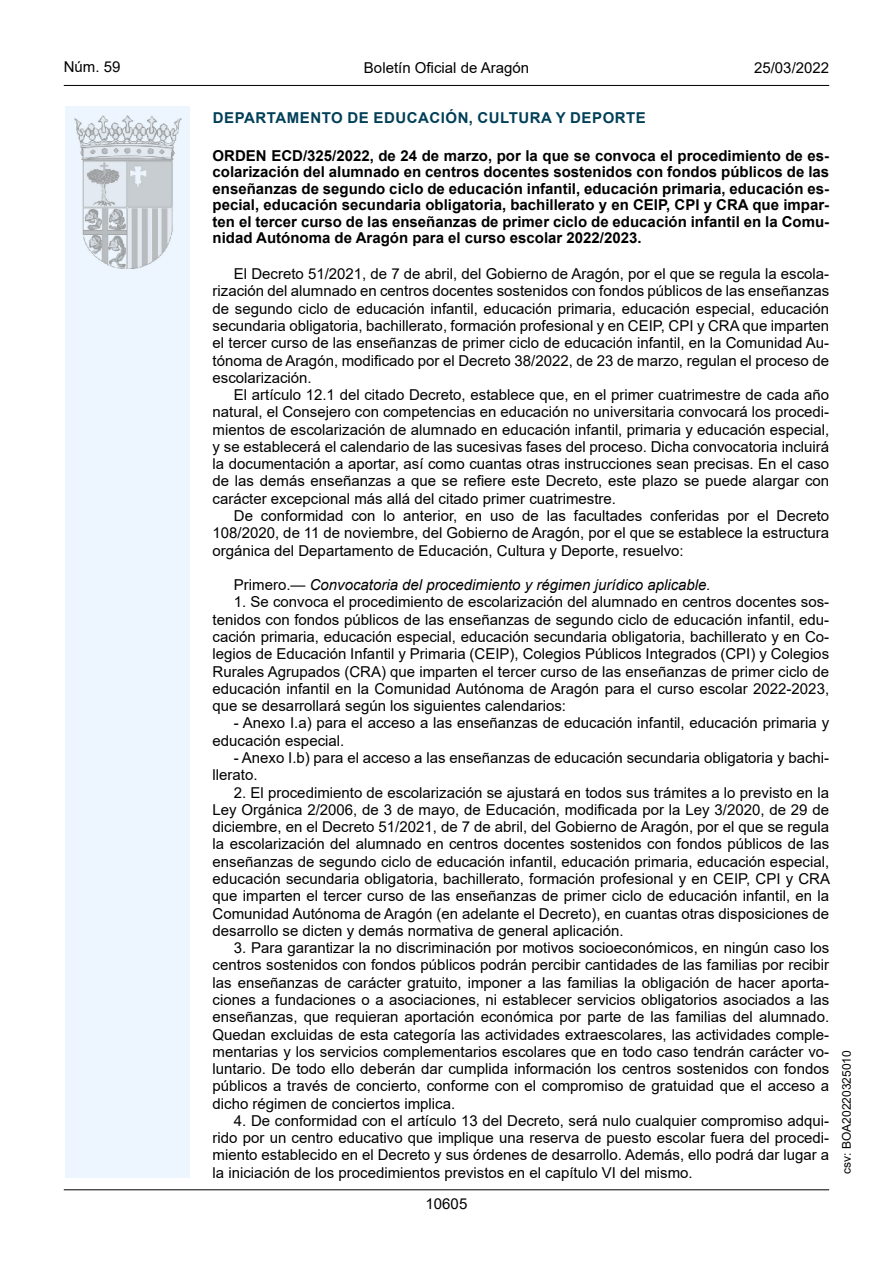
<style>
.page{position:relative;width:893px;height:1263px;background:#fff}
.page>*{position:absolute;margin:0;border:0;box-sizing:border-box;transform-origin:0 0}
.inicio_de_parrafo{font:15px/17.2px "Arial";color:#000;text-align:justify}
.Titulo_text{font:700 15px/16.5px "Arial";color:#000;text-align:justify}
.inicio_de_parrafo-2{font:italic 15px "Arial";color:#000}
.emisor_text{font:700 15px "Arial";letter-spacing:.035em;color:#003f58}
.estilo_head-c{font:15px "Arial";color:#000}
.estilo_head-d{font:15px "Arial MT2";color:#000}
.estilo_head-i{font:15px "Arial MT2";color:#000}
.numero_pagina{font:15px "Arial MT2";color:#000}
.estilo_head-i-2{font:12px "Arial MT2";color:#000}
.s1{font-style:normal}
</style>
<div class="page">
<div style="left:65px;top:106px;width:125px;height:1072px;background:#edf6fe"></div>
<img style="left:75px;top:115px;width:106px;height:153px">
<hr style="left:64px;top:85px;width:765px;height:1px;background:#000">
<hr style="left:64px;top:1189px;width:765px;height:1px;background:#000">
<p class="estilo_head-i" style="left:64px;top:57px;width:58px">Núm. 59</p>
<p class="estilo_head-c" style="left:364px;top:57px;width:167px">Boletín Oficial de Aragón</p>
<p class="estilo_head-d" style="left:754px;top:57px;width:77px">25/03/2022</p>
<h5 class="emisor_text" style="left:213px;top:107px;width:435px">DEPARTAMENTO DE EDUCACIÓN, CULTURA Y DEPORTE</h5>
<p class="Titulo_text" style="left:213px;top:147px;width:618px">ORDEN ECD/325/2022, de 24 de marzo, por la que se convoca el procedimiento de es&shy;colarización del alumnado en centros docentes sostenidos con fondos públicos de las enseñanzas de segundo ciclo de educación infantil, educación primaria, educación es&shy;pecial, educación secundaria obligatoria, bachillerato y en CEIP, CPI y CRA que impar&shy;ten el tercer curso de las enseñanzas de primer ciclo de educación infantil en la Comu&shy;nidad Autónoma de Aragón para el curso escolar 2022/2023.</p>
<p class="inicio_de_parrafo" style="left:213px;top:265px;width:618px;text-indent:21px">El Decreto 51/2021, de 7 de abril, del Gobierno de Aragón, por el que se regula la escola&shy;rización del alumnado en centros docentes sostenidos con fondos públicos de las enseñanzas de segundo ciclo de educación infantil, educación primaria, educación especial, educación secundaria obligatoria, bachillerato, formación profesional y en CEIP, CPI y CRA que imparten el tercer curso de las enseñanzas de primer ciclo de educación infantil, en la Comunidad Au&shy;tónoma de Aragón, modificado por el Decreto 38/2022, de 23 de marzo, regulan el proceso de escolarización.</p>
<p class="inicio_de_parrafo" style="left:213px;top:386px;width:618px;text-indent:21px">El artículo 12.1 del citado Decreto, establece que, en el primer cuatrimestre de cada año natural, el Consejero con competencias en educación no universitaria convocará los procedi&shy;mientos de escolarización de alumnado en educación infantil, primaria y educación especial, y se establecerá el calendario de las sucesivas fases del proceso. Dicha convocatoria incluirá la documentación a aportar, así como cuantas otras instrucciones sean precisas. En el caso de las demás enseñanzas a que se refiere este Decreto, este plazo se puede alargar con carácter excepcional más allá del citado primer cuatrimestre.</p>
<p class="inicio_de_parrafo" style="left:213px;top:507px;width:618px;text-indent:21px">De conformidad con lo anterior, en uso de las facultades conferidas por el Decreto 108/2020, de 11 de noviembre, del Gobierno de Aragón, por el que se establece la estructura orgánica del Departamento de Educación, Cultura y Deporte, resuelvo:</p>
<p class="inicio_de_parrafo-2" style="left:234px;top:575px;width:478px"><span class="s1">Primero.—</span> Convocatoria del procedimiento y régimen jurídico aplicable.</p>
<p class="inicio_de_parrafo" style="left:213px;top:593px;width:618px;text-indent:21px">1. Se convoca el procedimiento de escolarización del alumnado en centros docentes sos&shy;tenidos con fondos públicos de las enseñanzas de segundo ciclo de educación infantil, edu&shy;cación primaria, educación especial, educación secundaria obligatoria, bachillerato y en Co&shy;legios de Educación Infantil y Primaria (CEIP), Colegios Públicos Integrados (CPI) y Colegios Rurales Agrupados (CRA) que imparten el tercer curso de las enseñanzas de primer ciclo de educación infantil en la Comunidad Autónoma de Aragón para el curso escolar 2022-2023, que se desarrollará según los siguientes calendarios:</p>
<p class="inicio_de_parrafo" style="left:213px;top:714px;width:618px;text-indent:21px">- Anexo I.a) para el acceso a las enseñanzas de educación infantil, educación primaria y educación especial.</p>
<p class="inicio_de_parrafo" style="left:213px;top:749px;width:618px;text-indent:21px">- Anexo I.b) para el acceso a las enseñanzas de educación secundaria obligatoria y bachi&shy;llerato.</p>
<p class="inicio_de_parrafo" style="left:213px;top:783px;width:619px;text-indent:21px">2. El procedimiento de escolarización se ajustará en todos sus trámites a lo previsto en la Ley Orgánica 2/2006, de 3 de mayo, de Educación, modificada por la Ley 3/2020, de 29 de diciembre, en el Decreto 51/2021, de 7 de abril, del Gobierno de Aragón, por el que se regula la escolarización del alumnado en centros docentes sostenidos con fondos públicos de las enseñanzas de segundo ciclo de educación infantil, educación primaria, educación especial, educación secundaria obligatoria, bachillerato, formación profesional y en CEIP, CPI y CRA que imparten el tercer curso de las enseñanzas de primer ciclo de educación infantil, en la Comunidad Autónoma de Aragón (en adelante el Decreto), en cuantas otras disposiciones de desarrollo se dicten y demás normativa de general aplicación.</p>
<p class="inicio_de_parrafo" style="left:213px;top:939px;width:618px;text-indent:21px">3. Para garantizar la no discriminación por motivos socioeconómicos, en ningún caso los centros sostenidos con fondos públicos podrán percibir cantidades de las familias por recibir las enseñanzas de carácter gratuito, imponer a las familias la obligación de hacer aporta&shy;ciones a fundaciones o a asociaciones, ni establecer servicios obligatorios asociados a las enseñanzas, que requieran aportación económica por parte de las familias del alumnado.<br>Quedan excluidas de esta categoría las actividades extraescolares, las actividades comple&shy;mentarias y los servicios complementarios escolares que en todo caso tendrán carácter vo&shy;luntario. De todo ello deberán dar cumplida información los centros sostenidos con fondos públicos a través de concierto, conforme con el compromiso de gratuidad que el acceso a dicho régimen de conciertos implica.</p>
<p class="inicio_de_parrafo" style="left:213px;top:1112px;width:618px;text-indent:21px">4. De conformidad con el artículo 13 del Decreto, será nulo cualquier compromiso adqui&shy;rido por un centro educativo que implique una reserva de puesto escolar fuera del procedi&shy;miento establecido en el Decreto y sus órdenes de desarrollo. Además, ello podrá dar lugar a la iniciación de los procedimientos previstos en el capítulo VI del mismo.</p>
<p class="numero_pagina" style="left:426px;top:1193px;width:43px">10605</p>
<p class="estilo_head-i-2" style="left:838px;top:1174px;width:125px;rotate:-90deg">csv: BOA20220325010</p>
</div>
